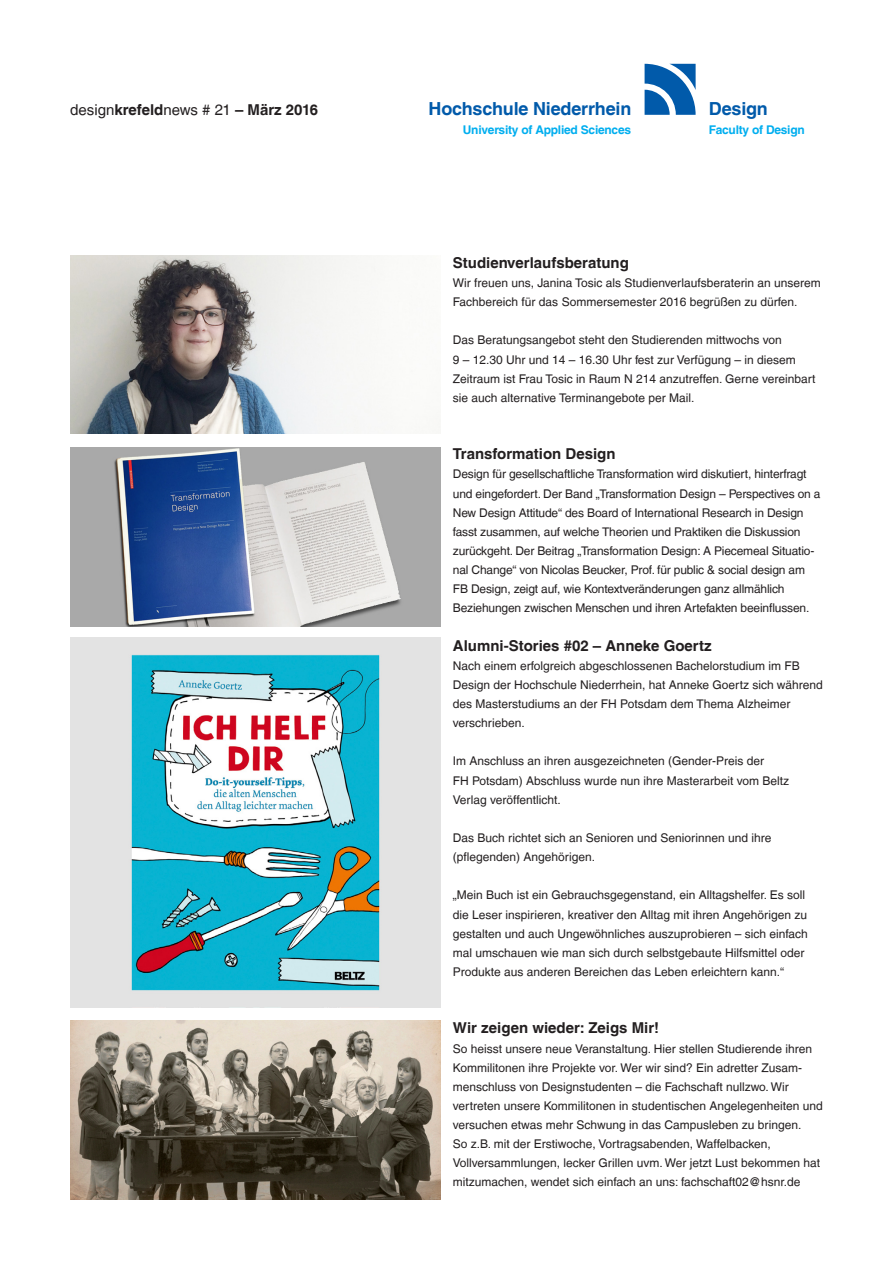
<style>
.page{position:relative;width:893px;height:1263px;background:#fff}
.page>*{position:absolute;margin:0;border:0;box-sizing:border-box;transform-origin:0 0}
.t1{font:700 18px "Helvetica LT";letter-spacing:-.01em;color:#015aaa}
.t2{font:700 15px "Helvetica LT";color:#231f20}
.t3{font:12px/19.2px "Helvetica LT";color:#231f20}
.t4{font:700 12px "Helvetica LT";letter-spacing:-.02em;color:#00aeef}
.s1{font-weight:400}
</style>
<div class="page">
<svg style="left:645px;top:64px;width:51px;height:51px"></svg>
<img style="left:70px;top:638px;width:370px;height:370px">
<img style="left:70px;top:255px;width:370px;height:179px">
<img style="left:70px;top:448px;width:370px;height:178px">
<img style="left:70px;top:1020px;width:370px;height:179px">
<p class="t2" style="left:70px;top:100px;width:249px"><span class="s1">design</span>krefeld<span class="s1">news # 21</span> – März 2016</p>
<h1 class="t1" style="left:429px;top:97px;width:204px">Hochschule Niederrhein</h1>
<p class="t4" style="left:463px;top:122px;width:170px">University of Applied Sciences</p>
<h1 class="t1" style="left:709px;top:97px;width:61px">Design</h1>
<p class="t4" style="left:709px;top:122px;width:97px">Faculty of Design</p>
<p class="t2" style="left:453px;top:253px;width:178px">Studienverlaufsberatung</p>
<p class="t3" style="left:453px;top:273px;width:370px">Wir freuen uns, Janina Tosic als Studienverlaufsberaterin an unserem<br>Fachbereich für das Sommersemester 2016 begrüßen zu dürfen.</p>
<p class="t3" style="left:453px;top:331px;width:364px">Das Beratungsangebot steht den Studierenden mittwochs von<br>9 – 12.30 Uhr und 14 – 16.30 Uhr fest zur Verfügung – in diesem Zeitraum ist Frau Tosic in Raum N 214 anzutreffen. Gerne vereinbart sie auch alternative Terminangebote per Mail.</p>
<p class="t2" style="left:453px;top:445px;width:164px">Transformation Design</p>
<p class="t3" style="left:453px;top:465px;width:369px">Design für gesellschaftliche Transformation wird diskutiert, hinterfragt und eingefordert. Der Band „Transformation Design – Perspectives on a New Design Attitude“ des Board of International Research in Design fasst zusammen, auf welche Theorien und Praktiken die Diskussion zurückgeht. Der Beitrag „Transformation Design: A Piecemeal Situatio&shy;nal Change“ von Nicolas Beucker, Prof. für public &amp; social design am FB Design, zeigt auf, wie Kontextveränderungen ganz allmählich Beziehungen zwischen Menschen und ihren Artefakten beeinflussen.</p>
<p class="t2" style="left:453px;top:636px;width:260px">Alumni-Stories #02 – Anneke Goertz</p>
<p class="t3" style="left:453px;top:656px;width:371px">Nach einem erfolgreich abgeschlossenen Bachelorstudium im FB Design der Hochschule Niederrhein, hat Anneke Goertz sich während des Masterstudiums an der FH Potsdam dem Thema Alzheimer verschrieben.</p>
<p class="t3" style="left:453px;top:752px;width:338px">Im Anschluss an ihren ausgezeichneten (Gender-Preis der<br>FH Potsdam) Abschluss wurde nun ihre Masterarbeit vom Beltz<br>Verlag veröffentlicht.</p>
<p class="t3" style="left:453px;top:828px;width:320px">Das Buch richtet sich an Senioren und Seniorinnen und ihre (pflegenden) Angehörigen.</p>
<p class="t3" style="left:453px;top:885px;width:356px">„Mein Buch ist ein Gebrauchsgegenstand, ein Alltagshelfer. Es soll die Leser inspirieren, kreativer den Alltag mit ihren Angehörigen zu gestalten und auch Ungewöhnliches auszuprobieren – sich einfach mal umschauen wie man sich durch selbstgebaute Hilfsmittel oder Produkte aus anderen Bereichen das Leben erleichtern kann.“</p>
<p class="t2" style="left:453px;top:1019px;width:208px">Wir zeigen wieder: Zeigs Mir!</p>
<p class="t3" style="left:453px;top:1039px;width:371px">So heisst unsere neue Veranstaltung. Hier stellen Studierende ihren Kommilitonen ihre Projekte vor. Wer wir sind? Ein adretter Zusam&shy;menschluss von Designstudenten – die Fachschaft nullzwo. Wir vertreten unsere Kommilitonen in studentischen Angelegenheiten und versuchen etwas mehr Schwung in das Campusleben zu bringen.<br>So z.B. mit der Erstiwoche, Vortragsabenden, Waffelbacken, Vollversammlungen, lecker Grillen uvm. Wer jetzt Lust bekommen hat mitzumachen, wendet sich einfach an uns: fachschaft02@hsnr.de</p>
</div>
